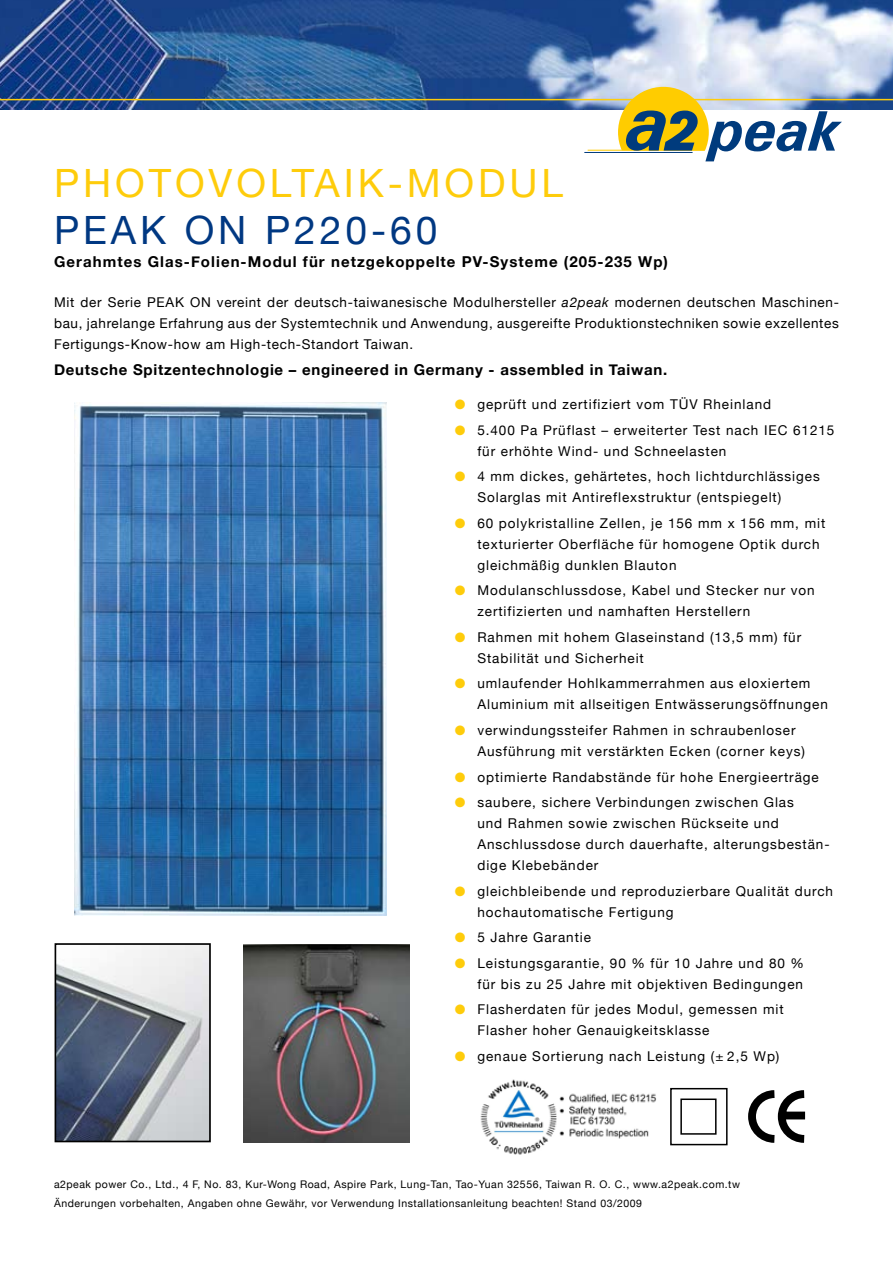
<style>
.page{position:relative;width:893px;height:1263px;background:#fff}
.page>*{position:absolute;margin:0;border:0;box-sizing:border-box;transform-origin:0 0}
.t1{font:39px "Helvetica Neue";letter-spacing:.1em;color:#fecc0b}
.t2{font:39px "Helvetica Neue";letter-spacing:.1em;color:#003882}
.t3{font:700 15px "Helvetica Neue";letter-spacing:.05em;color:#000}
.t4{font:700 15px "Helvetica Neue";letter-spacing:.07em;color:#000}
.t5{font:13.5px/21px "Helvetica Neue";letter-spacing:.07em;color:#000}
.t6{font:10.5px/19.5px "Helvetica Neue";letter-spacing:.05em;color:#000}
.s1{font-style:italic}
.s2{color:#fecc0b}
</style>
<div class="page">
<img style="left:0;top:0;width:893px;height:109px">
<hr style="left:0;top:99px;width:893px;height:1px;background:#fecc0b">
<hr style="left:588px;top:150px;width:117px;height:1px;background:#fc0">
<hr style="left:584px;top:152px;width:109px;height:1px;background:#003b7d">
<svg style="left:618px;top:87px;width:224px;height:74px"></svg>
<img style="left:74px;top:402px;width:312px;height:513px">
<div style="left:670px;top:1088px;width:58px;height:57px;border:2px solid #000"></div>
<div style="left:680px;top:1098px;width:37px;height:37px;border:2px solid #000"></div>
<svg style="left:748px;top:1090px;width:57px;height:53px"></svg>
<img style="left:58px;top:946px;width:150px;height:193px">
<div style="left:55px;top:943px;width:156px;height:199px;border:2px solid #000"></div>
<img style="left:244px;top:944px;width:166px;height:198px">
<img style="left:480px;top:1079px;width:77px;height:76px">
<img style="left:559px;top:1093px;width:97px;height:46px">
<h1 class="t1" style="left:54px;top:160px;width:511px">PHOTOVOLTAIK-MODUL</h1>
<h1 class="t2" style="left:54px;top:207px;width:385px">PEAK ON P220-60</h1>
<p class="t4" style="left:54px;top:252px;width:615px">Gerahmtes Glas-Folien-Modul für netzgekoppelte PV-Systeme (205-235 Wp)</p>
<p class="t5" style="left:54px;top:292px;width:786px;text-align:justify">Mit der Serie PEAK ON vereint der deutsch-taiwanesische Modulhersteller <span class="s1">a2peak</span> modernen deutschen Maschinen&shy;bau, jahrelange Erfahrung aus der Systemtechnik und Anwendung, ausgereifte Produktionstechniken sowie exzellentes Fertigungs-Know-how am High-tech-Standort Taiwan.</p>
<p class="t3" style="left:54px;top:360px;width:615px">Deutsche Spitzentechnologie – engineered in Germany - assembled in Taiwan.</p>
<p class="t5" style="left:455px;top:394px;width:318px"><span class="s2">●</span> geprüft und zertifiziert vom TÜV Rheinland</p>
<p class="t5" style="left:477px;top:419px;width:359px;text-indent:-23px"><span class="s2">●</span> 5.400 Pa Prüflast – erweiterter Test nach IEC 61215 für erhöhte Wind- und Schneelasten</p>
<p class="t5" style="left:477px;top:466px;width:344px;text-indent:-23px"><span class="s2">●</span> 4 mm dickes, gehärtetes, hoch lichtdurchlässiges<br>Solarglas mit Antireflexstruktur (entspiegelt)</p>
<p class="t5" style="left:477px;top:512px;width:349px;text-indent:-23px"><span class="s2">●</span> 60 polykristalline Zellen, je 156 mm x 156 mm, mit texturierter Oberfläche für homogene Optik durch gleichmäßig dunklen Blauton</p>
<p class="t5" style="left:477px;top:580px;width:339px;text-indent:-23px"><span class="s2">●</span> Modulanschlussdose, Kabel und Stecker nur von zertifizierten und namhaften Herstellern</p>
<p class="t5" style="left:477px;top:626px;width:325px;text-indent:-23px"><span class="s2">●</span> Rahmen mit hohem Glaseinstand (13,5 mm) für<br>Stabilität und Sicherheit</p>
<p class="t5" style="left:477px;top:673px;width:352px;text-indent:-23px"><span class="s2">●</span> umlaufender Hohlkammerrahmen aus eloxiertem<br>Aluminium mit allseitigen Entwässerungsöffnungen</p>
<p class="t5" style="left:477px;top:719px;width:329px;text-indent:-23px"><span class="s2">●</span> verwindungssteifer Rahmen in schraubenloser<br>Ausführung mit verstärkten Ecken (corner keys)</p>
<p class="t5" style="left:455px;top:766px;width:365px"><span class="s2">●</span> optimierte Randabstände für hohe Energieerträge</p>
<p class="t5" style="left:477px;top:791px;width:354px;text-indent:-23px"><span class="s2">●</span> saubere, sichere Verbindungen zwischen Glas<br>und Rahmen sowie zwischen Rückseite und Anschlussdose durch dauerhafte, alterungsbestän&shy;dige Klebebänder</p>
<p class="t5" style="left:477px;top:880px;width:357px;text-indent:-23px"><span class="s2">●</span> gleichbleibende und reproduzierbare Qualität durch hochautomatische Fertigung</p>
<p class="t5" style="left:455px;top:926px;width:138px"><span class="s2">●</span> 5 Jahre Garantie</p>
<p class="t5" style="left:455px;top:952px;width:351px;text-align:right"><span class="s2">●</span> Leistungsgarantie, 90 % für 10 Jahre und 80 % für bis zu 25 Jahre mit objektiven Bedingungen</p>
<p class="t5" style="left:477px;top:998px;width:308px;text-indent:-23px"><span class="s2">●</span> Flasherdaten für jedes Modul, gemessen mit<br>Flasher hoher Genauigkeitsklasse</p>
<p class="t5" style="left:455px;top:1045px;width:326px"><span class="s2">●</span> genaue Sortierung nach Leistung (± 2,5 Wp)</p>
<p class="t6" style="left:54px;top:1174px;width:687px">a2peak power Co., Ltd., 4 F, No. 83, Kur-Wong Road, Aspire Park, Lung-Tan, Tao-Yuan 32556, Taiwan R. O. C., www.a2peak.com.tw<br>Änderungen vorbehalten, Angaben ohne Gewähr, vor Verwendung Installationsanleitung beachten! Stand 03/2009</p>
</div>
